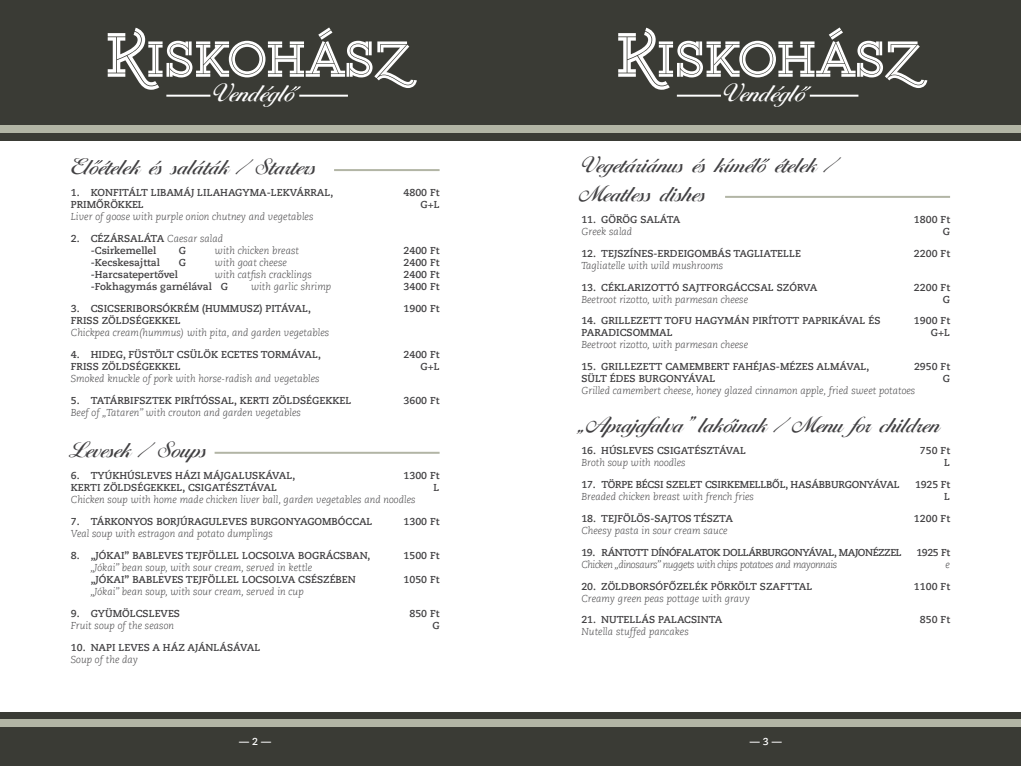
<style>
.page{position:relative;width:1021px;height:766px;background:#fff}
.page>*{position:absolute;margin:0;border:0;box-sizing:border-box;transform-origin:0 0}
.t1{font:27px "Larissa";color:#fff}
.t2{font:24px/28.8px "Larissa";color:#414042}
.t3{font:700 10px/12px "Caecilia LT Std";color:#414042}
.t4{font:italic 300 10px "Caecilia LT Std";color:#414042}
.t5{font:italic 300 10px "Caecilia LT Std";letter-spacing:-.04em;color:#414042}
.t6{font:700 10px "Caecilia LT Std";letter-spacing:-.02em;color:#414042}
.t7{font:700 10px "Caecilia LT Std";letter-spacing:-.04em;color:#414042}
.t8{font:700 10px "Caecilia LT Std";color:#fff}
.s1{font-weight:300;font-style:italic}
</style>
<div class="page">
<div style="left:0;top:711px;width:1020px;height:54px;background:#3a3b35"></div>
<div style="left:0;top:719px;width:1020px;height:7px;background:#b2b5a5"></div>
<div style="left:0;top:0;width:1020px;height:141px;background:#3a3b35"></div>
<div style="left:0;top:125px;width:1020px;height:8px;background:#b2b5a5"></div>
<hr style="left:166px;top:95px;width:44px;height:2px;background:#fff">
<hr style="left:299px;top:95px;width:49px;height:2px;background:#fff">
<svg style="left:108px;top:27px;width:309px;height:64px"></svg>
<hr style="left:677px;top:95px;width:44px;height:2px;background:#fff">
<hr style="left:809px;top:95px;width:49px;height:2px;background:#fff">
<svg style="left:618px;top:27px;width:309px;height:64px"></svg>
<hr style="left:725px;top:196px;width:225px;height:2px;background:#b2b5a5">
<svg style="left:761px;top:159px;width:9px;height:4px"></svg>
<hr style="left:334px;top:169px;width:105px;height:2px;background:#b2b5a5">
<hr style="left:214px;top:451px;width:225px;height:2px;background:#b2b5a5">
<svg style="left:94px;top:160px;width:9px;height:4px"></svg>
<h1 class="t1" style="left:213px;top:72px;width:86px">Vendéglo</h1>
<h1 class="t1" style="left:723px;top:72px;width:86px">Vendéglo</h1>
<h2 class="t2" style="left:71px;top:150px;width:249px">Eloételek és saláták / Starters</h2>
<p class="t3" style="left:71px;top:187px;width:264px">1. KONFITÁLT LIBAMÁJ LILAHAGYMA-LEKVÁRRAL,</p>
<p class="t3" style="left:403px;top:187px;width:38px">4800 Ft</p>
<p class="t3" style="left:71px;top:199px;width:74px">PRIMŐRÖKKEL</p>
<p class="t3" style="left:420px;top:199px;width:21px">G+L</p>
<p class="t4" style="left:71px;top:211px;width:244px">Liver of goose with purple onion chutney and vegetables</p>
<p class="t3" style="left:91px;top:232px;width:134px;text-indent:-20px">2. CÉZÁRSALÁTA <span class="s1">Caesar salad </span>-Csirkemellel</p>
<p class="t3" style="left:179px;top:244px;width:9px">G</p>
<p class="t4" style="left:215px;top:245px;width:86px">with chicken breast</p>
<p class="t3" style="left:403px;top:244px;width:38px">2400 Ft</p>
<p class="t3" style="left:91px;top:256px;width:71px">-Kecskesajttal</p>
<p class="t3" style="left:179px;top:256px;width:9px">G</p>
<p class="t4" style="left:215px;top:257px;width:73px">with goat cheese</p>
<p class="t3" style="left:403px;top:256px;width:38px">2400 Ft</p>
<p class="t3" style="left:91px;top:268px;width:89px">-Harcsatepertővel</p>
<p class="t4" style="left:215px;top:269px;width:98px">with catfish cracklings</p>
<p class="t3" style="left:403px;top:268px;width:38px">2400 Ft</p>
<p class="t3" style="left:91px;top:280px;width:139px">-Fokhagymás garnélával G</p>
<p class="t4" style="left:251px;top:281px;width:82px">with garlic shrimp</p>
<p class="t3" style="left:403px;top:280px;width:38px">3400 Ft</p>
<p class="t3" style="left:71px;top:302px;width:241px">3. CSICSERIBORSÓKRÉM (HUMMUSZ) PITÁVAL,</p>
<p class="t3" style="left:403px;top:302px;width:38px">1900 Ft</p>
<p class="t3" style="left:71px;top:314px;width:111px">FRISS ZÖLDSÉGEKKEL</p>
<p class="t4" style="left:71px;top:327px;width:260px">Chickpea cream(hummus) with pita, and garden vegetables</p>
<p class="t3" style="left:71px;top:348px;width:251px">4. HIDEG, FÜSTÖLT CSÜLÖK ECETES TORMÁVAL,</p>
<p class="t3" style="left:403px;top:348px;width:38px">2400 Ft</p>
<p class="t3" style="left:71px;top:360px;width:111px">FRISS ZÖLDSÉGEKKEL</p>
<p class="t3" style="left:420px;top:360px;width:21px">G+L</p>
<p class="t4" style="left:71px;top:373px;width:250px">Smoked knuckle of pork with horse-radish and vegetables</p>
<p class="t3" style="left:71px;top:394px;width:282px">5. TATÁRBIFSZTEK PIRÍTÓSSAL, KERTI ZÖLDSÉGEKKEL</p>
<p class="t3" style="left:403px;top:394px;width:38px">3600 Ft</p>
<p class="t4" style="left:71px;top:406px;width:231px">Beef of „Tataren” with crouton and garden vegetables</p>
<h2 class="t2" style="left:71px;top:432px;width:139px">Levesek / Soups</h2>
<p class="t3" style="left:71px;top:469px;width:226px">6. TYÚKHÚSLEVES HÁZI MÁJGALUSKÁVAL,</p>
<p class="t3" style="left:403px;top:469px;width:38px">1300 Ft</p>
<p class="t3" style="left:71px;top:481px;width:208px">KERTI ZÖLDSÉGEKKEL, CSIGATÉSZTÁVAL</p>
<p class="t3" style="left:433px;top:481px;width:7px">L</p>
<p class="t4" style="left:71px;top:493px;width:346px">Chicken soup with home made chicken liver ball, garden vegetables and noodles</p>
<p class="t3" style="left:71px;top:515px;width:303px">7. TÁRKONYOS BORJÚRAGULEVES BURGONYAGOMBÓCCAL</p>
<p class="t3" style="left:403px;top:515px;width:38px">1300 Ft</p>
<p class="t4" style="left:71px;top:527px;width:204px">Veal soup with estragon and potato dumplings</p>
<p class="t3" style="left:71px;top:549px;width:301px">8. „JÓKAI” BABLEVES TEJFÖLLEL LOCSOLVA BOGRÁCSBAN,</p>
<p class="t3" style="left:403px;top:549px;width:38px">1500 Ft</p>
<p class="t4" style="left:91px;top:561px;width:223px">„Jókai” bean soup, with sour cream, served in kettle</p>
<p class="t3" style="left:91px;top:573px;width:266px">„JÓKAI” BABLEVES TEJFÖLLEL LOCSOLVA CSÉSZÉBEN</p>
<p class="t3" style="left:403px;top:573px;width:38px">1050 Ft</p>
<p class="t4" style="left:91px;top:585px;width:214px">„Jókai” bean soup, with sour cream, served in cup</p>
<p class="t3" style="left:71px;top:607px;width:111px">9. GYÜMÖLCSLEVES</p>
<p class="t3" style="left:409px;top:607px;width:32px">850 Ft</p>
<p class="t4" style="left:71px;top:619px;width:105px">Fruit soup of the season</p>
<p class="t3" style="left:432px;top:619px;width:9px">G</p>
<p class="t3" style="left:71px;top:641px;width:191px">10. NAPI LEVES A HÁZ AJÁNLÁSÁVAL</p>
<p class="t4" style="left:71px;top:653px;width:69px">Soup of the day</p>
<h2 class="t2" style="left:581px;top:147px;width:256px">Vegetáriánus és kímélo ételek /<br>Meatless dishes</h2>
<p class="t3" style="left:581px;top:213px;width:101px">11. GÖRÖG SALÁTA</p>
<p class="t3" style="left:914px;top:213px;width:38px">1800 Ft</p>
<p class="t4" style="left:581px;top:225px;width:52px">Greek salad</p>
<p class="t3" style="left:942px;top:225px;width:9px">G</p>
<p class="t3" style="left:581px;top:247px;width:221px">12. TEJSZÍNES-ERDEIGOMBÁS TAGLIATELLE</p>
<p class="t3" style="left:914px;top:247px;width:38px">2200 Ft</p>
<p class="t4" style="left:581px;top:259px;width:143px">Tagliatelle with wild mushrooms</p>
<p class="t3" style="left:581px;top:281px;width:237px">13. CÉKLARIZOTTÓ SAJTFORGÁCCSAL SZÓRVA</p>
<p class="t3" style="left:914px;top:281px;width:38px">2200 Ft</p>
<p class="t4" style="left:581px;top:293px;width:168px">Beetroot rizotto, with parmesan cheese</p>
<p class="t3" style="left:942px;top:293px;width:9px">G</p>
<p class="t3" style="left:581px;top:315px;width:300px">14. GRILLEZETT TOFU HAGYMÁN PIRÍTOTT PAPRIKÁVAL ÉS</p>
<p class="t3" style="left:914px;top:315px;width:38px">1900 Ft</p>
<p class="t3" style="left:581px;top:327px;width:93px">PARADICSOMMAL</p>
<p class="t3" style="left:930px;top:327px;width:21px">G+L</p>
<p class="t4" style="left:581px;top:339px;width:168px">Beetroot rizotto, with parmesan cheese</p>
<p class="t3" style="left:581px;top:361px;width:289px">15. GRILLEZETT CAMEMBERT FAHÉJAS-MÉZES ALMÁVAL,</p>
<p class="t3" style="left:914px;top:361px;width:38px">2950 Ft</p>
<p class="t3" style="left:581px;top:373px;width:135px">SÜLT ÉDES BURGONYÁVAL</p>
<p class="t3" style="left:942px;top:373px;width:9px">G</p>
<p class="t4" style="left:581px;top:385px;width:335px">Grilled camembert cheese, honey glazed cinnamon apple, fried sweet potatoes</p>
<h2 class="t2" style="left:581px;top:407px;width:362px">„Aprajafalva” lakóinak / Menu for children</h2>
<p class="t3" style="left:581px;top:444px;width:166px">16. HÚSLEVES CSIGATÉSZTÁVAL</p>
<p class="t3" style="left:919px;top:444px;width:32px">750 Ft</p>
<p class="t4" style="left:581px;top:456px;width:106px">Broth soup with noodles</p>
<p class="t3" style="left:944px;top:456px;width:7px">L</p>
<p class="t6" style="left:581px;top:478px;width:320px">17. TÖRPE BÉCSI SZELET CSIRKEMELLBŐL, HASÁBBURGONYÁVAL</p>
<p class="t3" style="left:915px;top:478px;width:36px">1925 Ft</p>
<p class="t4" style="left:581px;top:490px;width:174px">Breaded chicken breast with french fries</p>
<p class="t3" style="left:944px;top:490px;width:7px">L</p>
<p class="t3" style="left:581px;top:512px;width:153px">18. TEJFÖLÖS-SAJTOS TÉSZTA</p>
<p class="t3" style="left:914px;top:512px;width:38px">1200 Ft</p>
<p class="t4" style="left:581px;top:524px;width:148px">Cheesy pasta in sour cream sauce</p>
<p class="t7" style="left:581px;top:546px;width:322px">19. RÁNTOTT DÍNÓFALATOK DOLLÁRBURGONYÁVAL, MAJONÉZZEL</p>
<p class="t3" style="left:916px;top:546px;width:35px">1925 Ft</p>
<p class="t5" style="left:581px;top:558px;width:257px">Chicken „dinosaurs” nuggets with chips potatoes and mayonnais</p>
<p class="t4" style="left:945px;top:558px;width:6px">e</p>
<p class="t3" style="left:581px;top:580px;width:232px">20. ZÖLDBORSÓFŐZELÉK PÖRKÖLT SZAFTTAL</p>
<p class="t3" style="left:914px;top:580px;width:38px">1100 Ft</p>
<p class="t4" style="left:581px;top:592px;width:170px">Creamy green peas pottage with gravy</p>
<p class="t3" style="left:581px;top:614px;width:142px">21. NUTELLÁS PALACSINTA</p>
<p class="t3" style="left:919px;top:614px;width:32px">850 Ft</p>
<p class="t4" style="left:581px;top:626px;width:109px">Nutella stuffed pancakes</p>
<p class="t8" style="left:239px;top:735px;width:33px">— 2 —</p>
<p class="t8" style="left:749px;top:735px;width:33px">— 3 —</p>
</div>
